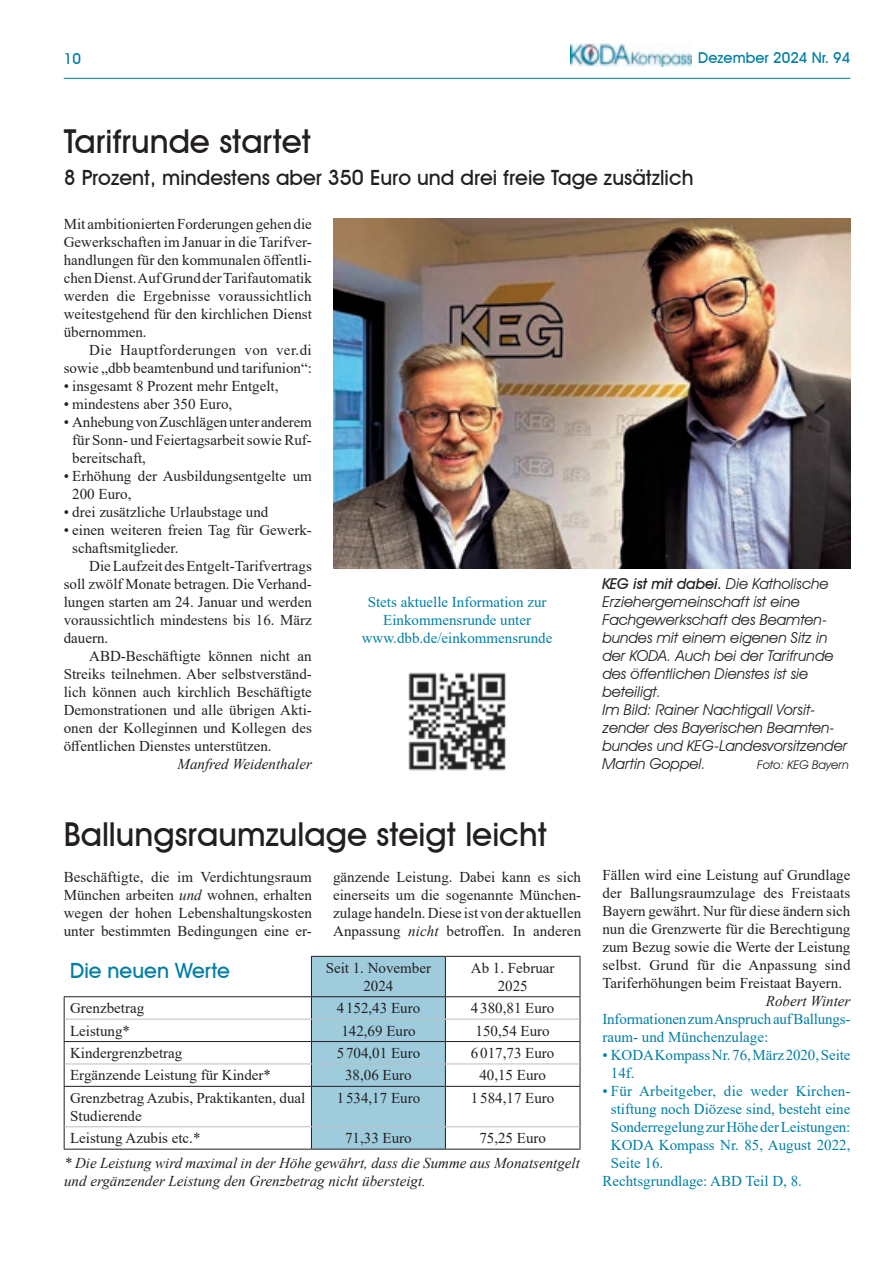
<style>
.page{position:relative;width:893px;height:1263px;background:#fff}
.page>*{position:absolute;margin:0;border:0;box-sizing:border-box;transform-origin:0 0}
.t1{font:500 33px "Avant Garde IT Cby BT";color:#231f20}
.t2{font:500 21px "Avant Garde IT Cby BT";color:#231f20}
.t3{font:500 21px "Avant Garde IT Cby BT";color:#007ea3}
.t4{font:15px/18px "Times New Roman";color:#231f20;text-align:justify}
.t5{font:15px/18px "Times New Roman";color:#007ea3}
.t6{font:italic 15px/18px "Avant Garde IT Cby BT";color:#231f20}
.t7{font:italic 15px/18px "Times New Roman";color:#231f20}
.t8{font:500 15px "Avant Garde IT Cby BT";color:#007ea3}
.t9{font:italic 12px "Avant Garde IT Cby BT";color:#231f20}
.s1{font-weight:500}
.s2{font-style:italic}
</style>
<div class="page">
<hr style="left:64px;top:78px;width:786px;height:1px;background:#007ea3">
<img style="left:570px;top:44px;width:121px;height:22px">
<hr style="left:445px;top:956px;width:135px;height:1px;background:#231f20">
<hr style="left:580px;top:957px;width:1px;height:39px;background:#231f20">
<hr style="left:445px;top:996px;width:135px;height:1px;background:#231f20">
<hr style="left:445px;top:1041px;width:135px;height:1px;background:#231f20">
<svg style="left:580px;top:997px;width:1px;height:89px"></svg>
<hr style="left:445px;top:1086px;width:135px;height:1px;background:#231f20">
<hr style="left:580px;top:1087px;width:1px;height:40px;background:#231f20">
<svg style="left:580px;top:1127px;width:1px;height:22px"></svg>
<hr style="left:311px;top:1149px;width:134px;height:1px;background:#231f20">
<hr style="left:445px;top:1149px;width:135px;height:1px;background:#231f20">
<hr style="left:445px;top:1019px;width:135px;height:1px;background:#bcbec1">
<hr style="left:445px;top:1063px;width:135px;height:1px;background:#bcbec1">
<hr style="left:445px;top:1126px;width:135px;height:1px;background:#bcbec1">
<hr style="left:64px;top:996px;width:247px;height:1px;background:#231f20">
<hr style="left:64px;top:1041px;width:247px;height:1px;background:#231f20">
<svg style="left:64px;top:997px;width:1px;height:89px"></svg>
<hr style="left:64px;top:1086px;width:247px;height:1px;background:#231f20">
<hr style="left:64px;top:1087px;width:1px;height:40px;background:#231f20">
<svg style="left:64px;top:1127px;width:1px;height:22px"></svg>
<svg style="left:311px;top:956px;width:135px;height:193px;background:#99c4d4"></svg>
<hr style="left:64px;top:1149px;width:247px;height:1px;background:#231f20">
<hr style="left:65px;top:1019px;width:246px;height:1px;background:#bcbec1">
<hr style="left:65px;top:1063px;width:246px;height:1px;background:#bcbec1">
<hr style="left:65px;top:1126px;width:246px;height:1px;background:#bcbec1">
<img style="left:408px;top:672px;width:98px;height:99px">
<img style="left:333px;top:219px;width:518px;height:350px">
<p class="t8" style="left:64px;top:49px;width:19px">10</p>
<p class="t8" style="left:698px;top:49px;width:154px">Dezember 2024 Nr. 94</p>
<h1 class="t1" style="left:64px;top:121px;width:249px">Tarifrunde startet</h1>
<h2 class="t2" style="left:64px;top:165px;width:631px">8 Prozent, mindestens aber 350 Euro und drei freie Tage zusätzlich</h2>
<p class="t4" style="left:64px;top:214px;width:250px">Mit ambitionierten Forderungen gehen die Gewerkschaften im Januar in die Tarifver&shy;handlungen für den kommunalen öffentli&shy;chen Dienst. Auf Grund der Tarifautomatik werden die Ergebnisse voraussichtlich weitestgehend für den kirchlichen Dienst übernommen.</p>
<p class="t4" style="left:64px;top:340px;width:250px;text-align:right">Die Hauptforderungen von ver.di sowie „dbb beamtenbund und tarifunion“:</p>
<p class="t4" style="left:64px;top:376px;width:216px">• insgesamt 8 Prozent mehr Entgelt,</p>
<p class="t4" style="left:64px;top:394px;width:170px">• mindestens aber 350 Euro,</p>
<p class="t4" style="left:72px;top:412px;width:241px;text-indent:-8px">• Anhebung von Zuschlägen unter anderem für Sonn- und Feiertagsarbeit sowie Ruf&shy;bereitschaft,</p>
<p class="t4" style="left:72px;top:466px;width:241px;text-indent:-8px">• Erhöhung der Ausbildungsentgelte um<br>200 Euro,</p>
<p class="t4" style="left:64px;top:502px;width:206px">• drei zusätzliche Urlaubstage und</p>
<p class="t4" style="left:72px;top:520px;width:241px;text-indent:-8px">• einen weiteren freien Tag für Gewerk&shy;schaftsmitglieder.</p>
<p class="t4" style="left:64px;top:556px;width:250px;text-indent:26px">Die Laufzeit des Entgelt-Tarifvertrags soll zwölf Monate betragen. Die Verhand&shy;lungen starten am 24. Januar und werden voraussichtlich mindestens bis 16. März dauern.</p>
<p class="t4" style="left:64px;top:646px;width:250px;text-indent:26px">ABD-Beschäftigte können nicht an Streiks teilnehmen. Aber selbstverständ&shy;lich können auch kirchlich Beschäftigte Demonstrationen und alle übrigen Akti&shy;onen der Kolleginnen und Kollegen des öffentlichen Dienstes unterstützen.</p>
<p class="t7" style="left:178px;top:755px;width:136px">Manfred Weidenthaler</p>
<p class="t6" style="left:602px;top:574px;width:246px"><span class="s1">KEG ist mit dabei.</span> Die Katholische<br>Erziehergemeinschaft ist eine<br>Fachgewerkschaft des Beamten&shy;bundes mit einem eigenen Sitz in der KODA. Auch bei der Tarifrunde des öffentlichen Dienstes ist sie beteiligt.<br>Im Bild: Rainer Nachtigall Vorsit&shy;zender des Bayerischen Beamten&shy;bundes und KEG-Landesvorsitzender<br>Martin Goppel.</p>
<p class="t5" style="left:362px;top:592px;width:192px;text-align:center">Stets aktuelle Information zur<br>Einkommensrunde unter www.dbb.de/einkommensrunde</p>
<p class="t9" style="left:757px;top:757px;width:93px">Foto: KEG Bayern</p>
<h1 class="t1" style="left:64px;top:814px;width:485px">Ballungsraumzulage steigt leicht</h1>
<p class="t4" style="left:64px;top:867px;width:250px">Beschäftigte, die im Verdichtungsraum München arbeiten <span class="s2">und</span> wohnen, erhalten wegen der hohen Lebenshaltungskosten unter bestimmten Bedingungen eine er-</p>
<p class="t4" style="left:333px;top:867px;width:250px">gänzende Leistung. Dabei kann es sich einerseits um die sogenannte München&shy;zulage handeln. Diese ist von der aktuellen Anpassung <span class="s2">nicht</span> betroffen. In anderen</p>
<h2 class="t3" style="left:70px;top:958px;width:161px">Die neuen Werte</h2>
<p class="t4" style="left:326px;top:958px;width:107px;text-align:center">Seit 1. November<br>2024</p>
<p class="t4" style="left:471px;top:958px;width:85px;text-align:center">Ab 1. Februar<br>2025</p>
<p class="t4" style="left:70px;top:999px;width:76px">Grenzbetrag</p>
<p class="t4" style="left:337px;top:999px;width:85px">4152,43 Euro</p>
<p class="t4" style="left:471px;top:999px;width:85px">4380,81 Euro</p>
<p class="t4" style="left:70px;top:1021px;width:61px">Leistung*</p>
<p class="t4" style="left:341px;top:1021px;width:76px">142,69 Euro</p>
<p class="t4" style="left:476px;top:1021px;width:76px">150,54 Euro</p>
<p class="t4" style="left:70px;top:1043px;width:114px">Kindergrenzbetrag</p>
<p class="t4" style="left:337px;top:1043px;width:85px">5 704,01 Euro</p>
<p class="t4" style="left:471px;top:1043px;width:85px">6017,73 Euro</p>
<p class="t4" style="left:70px;top:1066px;width:202px">Ergänzende Leistung für Kinder*</p>
<p class="t4" style="left:345px;top:1066px;width:68px">38,06 Euro</p>
<p class="t4" style="left:479px;top:1066px;width:68px">40,15 Euro</p>
<p class="t4" style="left:70px;top:1088px;width:237px">Grenzbetrag Azubis, Praktikanten, dual<br>Studierende</p>
<p class="t4" style="left:337px;top:1088px;width:85px">1534,17 Euro</p>
<p class="t4" style="left:471px;top:1088px;width:85px">1584,17 Euro</p>
<p class="t4" style="left:70px;top:1128px;width:132px">Leistung Azubis etc.*</p>
<p class="t4" style="left:345px;top:1128px;width:68px">71,33 Euro</p>
<p class="t4" style="left:479px;top:1128px;width:68px">75,25 Euro</p>
<p class="t7" style="left:64px;top:1154px;width:517px">* Die Leistung wird maximal in der Höhe gewährt, dass die Summe aus Monatsentgelt und ergänzender Leistung den Grenzbetrag nicht übersteigt.</p>
<p class="t4" style="left:602px;top:866px;width:250px">Fällen wird eine Leistung auf Grundlage der Ballungsraumzulage des Freistaats Bayern gewährt. Nur für diese ändern sich nun die Grenzwerte für die Berechtigung zum Bezug sowie die Werte der Leistung selbst. Grund für die Anpassung sind Tariferhöhungen beim Freistaat Bayern.</p>
<p class="t7" style="left:766px;top:992px;width:86px">Robert Winter</p>
<p class="t5" style="left:602px;top:1010px;width:250px">Informationen zum Anspruch auf Ballungs&shy;raum- und Münchenzulage:</p>
<p class="t5" style="left:611px;top:1046px;width:241px;text-indent:-8px">• KODA Kompass Nr. 76, März 2020, Seite<br>14f.</p>
<p class="t5" style="left:602px;top:1082px;width:250px">• Für Arbeitgeber, die weder Kirchen-</p>
<p class="t5" style="left:611px;top:1100px;width:241px">stiftung noch Diözese sind, besteht eine</p>
<p class="t5" style="left:611px;top:1118px;width:241px">Sonderregelung zur Höhe der Leistungen:</p>
<p class="t5" style="left:611px;top:1136px;width:241px">KODA Kompass Nr. 85, August 2022,</p>
<p class="t5" style="left:611px;top:1154px;width:54px">Seite 16.</p>
<p class="t5" style="left:602px;top:1172px;width:201px">Rechtsgrundlage: ABD Teil D, 8.</p>
</div>
